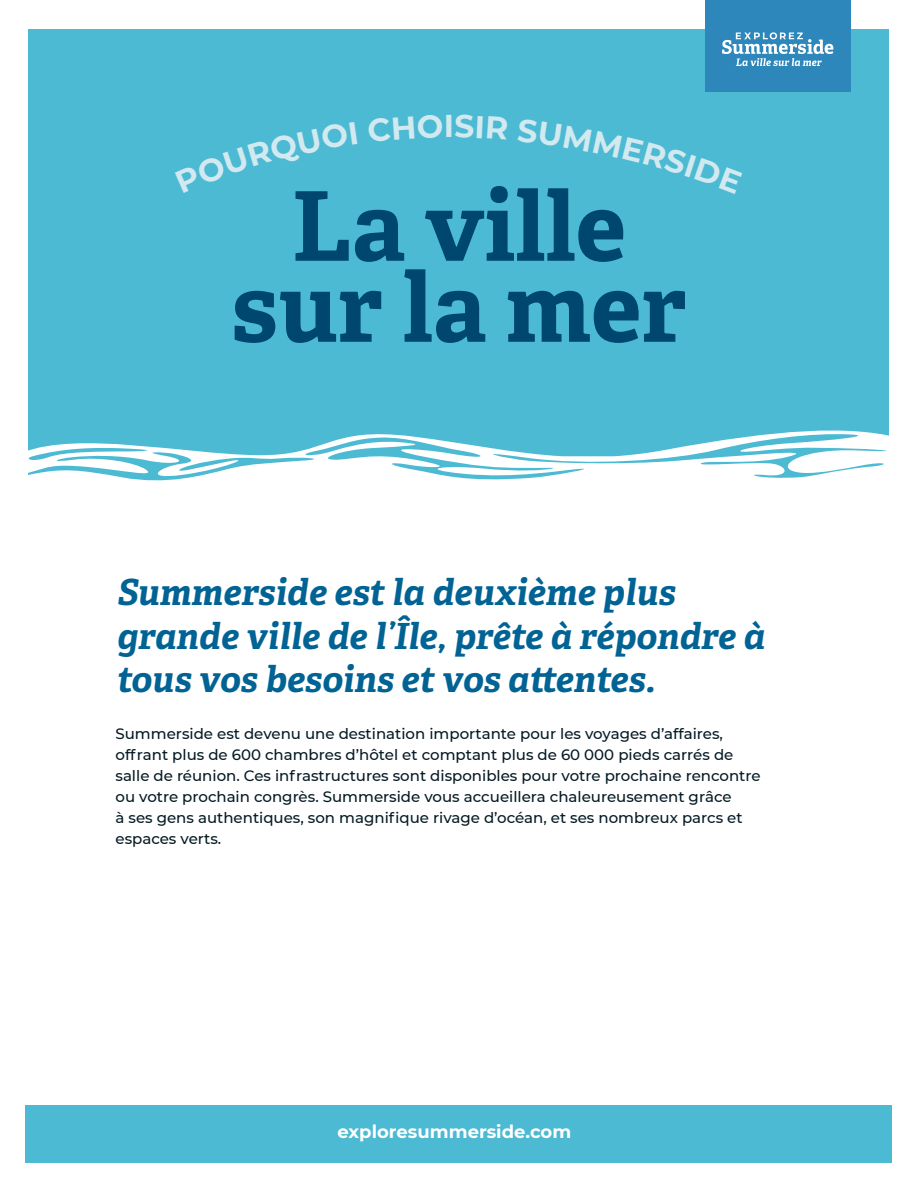
<style>
.page{position:relative;width:918px;height:1188px;background:#fff}
.page>*{position:absolute;margin:0;border:0;box-sizing:border-box;transform-origin:0 0}
.t1{font:700 96px/81px "Adelle";color:#004770;text-align:center}
.t2{font:italic 700 36px/43.2px "Adelle";color:#006394}
.t3{font:700 31.5px "Montserrat";color:#d2e9f0}
.t4{font:700 18px "Montserrat";color:#fff}
.t5{font:500 15px/21px "Montserrat";color:#051a24}
</style>
<div class="page">
<div style="left:26px;top:1105px;width:866px;height:57px;background:#4cbad3"></div>
<div style="left:28px;top:29px;width:862px;height:878px;background:#4cbad3"></div>
<div style="left:28px;top:426px;width:862px;height:481px;background:#fff"></div>
<div style="left:705px;top:0;width:145px;height:92px;background:#2e87ba"></div>
<svg style="left:722px;top:32px;width:111px;height:34px"></svg>
<h3 class="t3" style="left:444px;top:104px;width:12px">I</h3>
<h1 class="t1" style="left:231px;top:187px;width:457px">La ville sur la mer</h1>
<h2 class="t2" style="left:117px;top:571px;width:650px">Summerside est la deuxième plus grande ville de l’Île, prête à répondre à tous vos besoins et vos attentes.</h2>
<p class="t5" style="left:116px;top:723px;width:647px">Summerside est devenu une destination importante pour les voyages d’affaires, offrant plus de 600 chambres d’hôtel et comptant plus de 60 000 pieds carrés de salle de réunion. Ces infrastructures sont disponibles pour votre prochaine rencontre ou votre prochain congrès. Summerside vous accueillera chaleureusement grâce<br>à ses gens authentiques, son magnifique rivage d’océan, et ses nombreux parcs et espaces verts.</p>
<p class="t4" style="left:338px;top:1119px;width:235px">exploresummerside.com</p>
</div>
